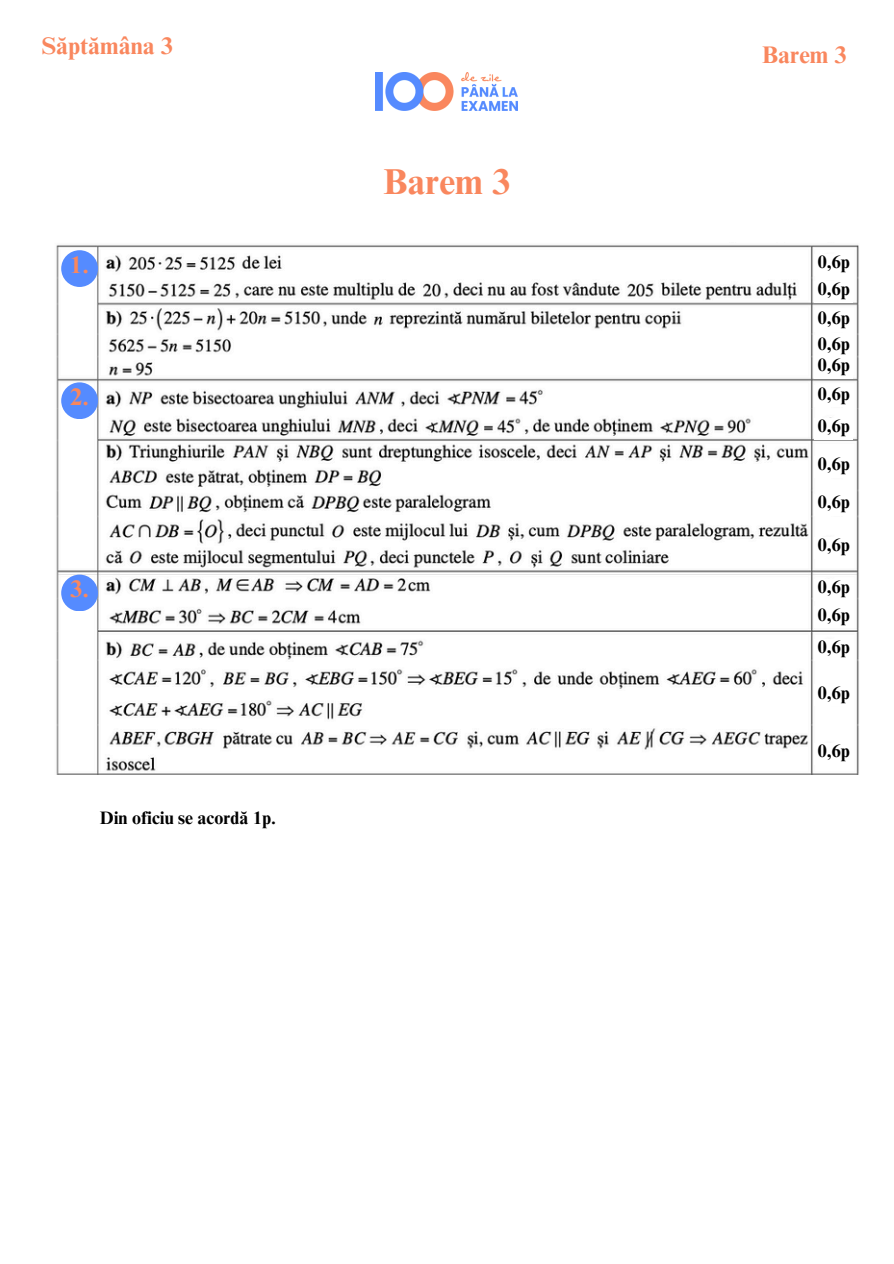
<style>
.page{position:relative;width:894px;height:1264px;background:#fff}
.page>*{position:absolute;margin:0;border:0;box-sizing:border-box;transform-origin:0 0}
.t1{font:700 36px "Times NRMT Pro";color:#f9875e}
.t2{font:700 24px "Times NRMT Pro";color:#f9875e}
.t3{font:700 18px "Times NRMT Pro";color:#000}
</style>
<div class="page">
<img style="left:375px;top:73px;width:142px;height:38px">
<img style="left:56px;top:244px;width:803px;height:134px">
<div style="left:61px;top:250px;width:37px;height:37px;background:#558bff;border-radius:50%"></div>
<img style="left:56px;top:378px;width:803px;height:397px">
<div style="left:61px;top:382px;width:37px;height:37px;background:#558bff;border-radius:50%"></div>
<div style="left:61px;top:574px;width:37px;height:37px;background:#558bff;border-radius:50%"></div>
<div style="left:814px;top:743px;width:38px;height:21px;background:#fff"></div>
<div style="left:814px;top:684px;width:38px;height:22px;background:#fff"></div>
<div style="left:814px;top:639px;width:38px;height:21px;background:#fff"></div>
<div style="left:814px;top:579px;width:38px;height:21px;background:#fff"></div>
<div style="left:814px;top:607px;width:38px;height:21px;background:#fff"></div>
<div style="left:814px;top:537px;width:38px;height:21px;background:#fff"></div>
<div style="left:814px;top:494px;width:38px;height:21px;background:#fff"></div>
<div style="left:814px;top:456px;width:38px;height:21px;background:#fff"></div>
<div style="left:814px;top:418px;width:38px;height:21px;background:#fff"></div>
<div style="left:814px;top:386px;width:38px;height:21px;background:#fff"></div>
<div style="left:814px;top:357px;width:38px;height:21px;background:#fff"></div>
<div style="left:814px;top:336px;width:38px;height:21px;background:#fff"></div>
<div style="left:814px;top:310px;width:38px;height:21px;background:#fff"></div>
<div style="left:814px;top:281px;width:38px;height:21px;background:#fff"></div>
<div style="left:814px;top:254px;width:38px;height:21px;background:#fff"></div>
<p class="t2" style="left:42px;top:37px;width:132px">Săptămâna 3</p>
<h2 class="t2" style="left:761px;top:46px;width:86px">Barem 3</h2>
<h1 class="t1" style="left:383px;top:168px;width:128px">Barem 3</h1>
<p class="t2" style="left:70px;top:255px;width:20px">1.</p>
<p class="t3" style="left:817px;top:255px;width:33px">0,6p</p>
<p class="t3" style="left:817px;top:282px;width:33px">0,6p</p>
<p class="t3" style="left:817px;top:311px;width:33px">0,6p</p>
<p class="t3" style="left:817px;top:337px;width:33px">0,6p</p>
<h2 class="t3" style="left:817px;top:358px;width:33px">0,6p</h2>
<p class="t2" style="left:70px;top:387px;width:20px">2.</p>
<p class="t3" style="left:817px;top:387px;width:33px">0,6p</p>
<p class="t3" style="left:817px;top:419px;width:33px">0,6p</p>
<p class="t3" style="left:817px;top:457px;width:33px">0,6p</p>
<p class="t3" style="left:817px;top:495px;width:33px">0,6p</p>
<p class="t3" style="left:817px;top:538px;width:33px">0,6p</p>
<p class="t2" style="left:70px;top:579px;width:20px">3.</p>
<h2 class="t3" style="left:817px;top:580px;width:33px">0,6p</h2>
<p class="t3" style="left:817px;top:608px;width:33px">0,6p</p>
<p class="t3" style="left:817px;top:640px;width:33px">0,6p</p>
<p class="t3" style="left:817px;top:685px;width:33px">0,6p</p>
<p class="t3" style="left:817px;top:744px;width:33px">0,6p</p>
<p class="t3" style="left:100px;top:810px;width:177px">Din oficiu se acordă 1p.</p>
</div>
